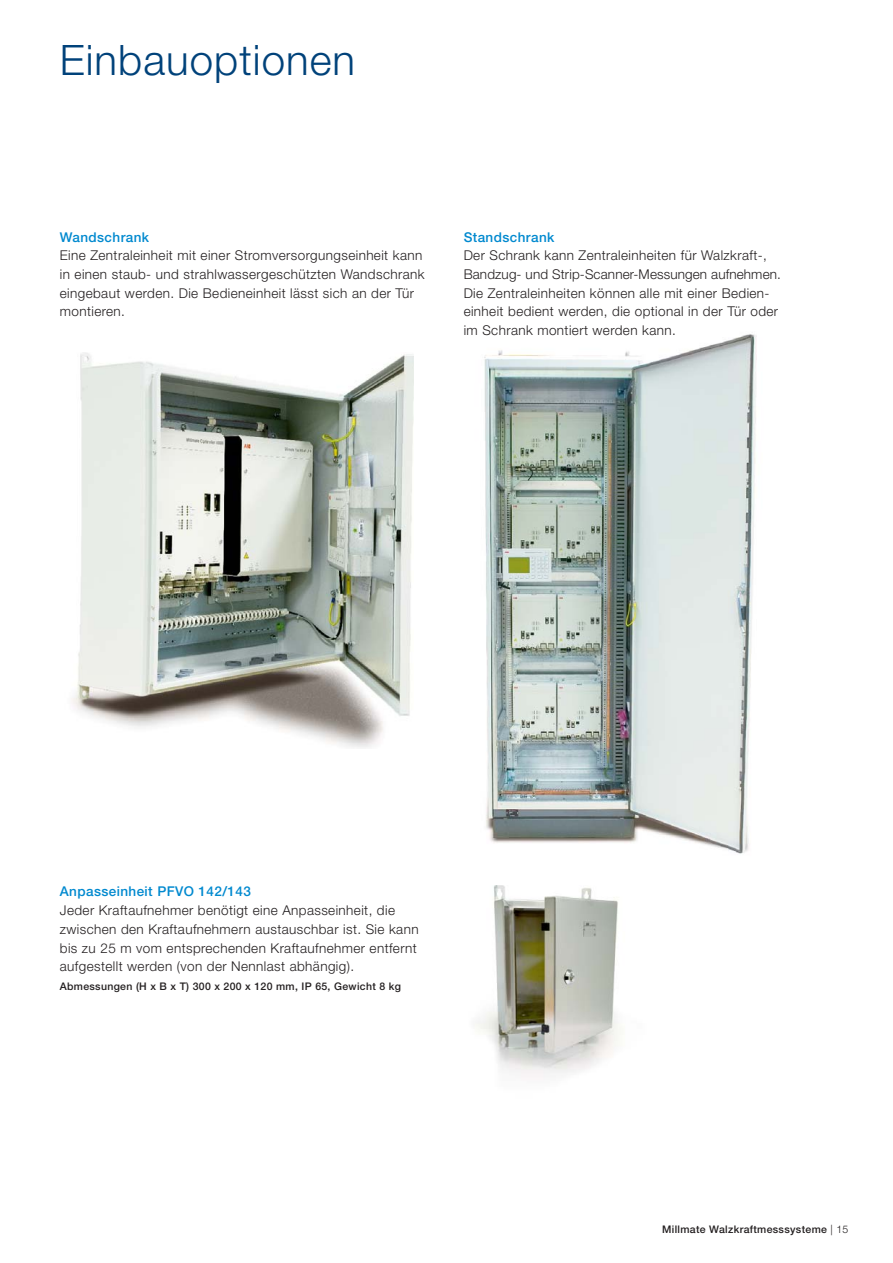
<style>
.page{position:relative;width:893px;height:1263px;background:#fff}
.page>*{position:absolute;margin:0;border:0;box-sizing:border-box;transform-origin:0 0}
.t1{font:300 42px "Helvetica Neue LT Pro";letter-spacing:.025em;color:#00427a}
.t2{font:300 13.5px/18.8px "Helvetica Neue LT Pro";letter-spacing:.03em;color:#231f20}
.t3{font:300 13.5px/18.8px "Helvetica Neue";letter-spacing:.03em;color:#231f20}
.t4{font:500 13.5px "Helvetica Neue";letter-spacing:.03em;color:#0089cf}
.t5{font:500 13.5px "Helvetica Neue LT Pro";letter-spacing:.03em;color:#0089cf}
.t6{font:500 10.5px "Helvetica Neue";letter-spacing:.03em;color:#231f20}
.t7{font:500 10.5px "Helvetica Neue LT Pro";letter-spacing:.03em;color:#231f20}
.s1{font-weight:300}
</style>
<div class="page">
<img style="left:475px;top:885px;width:146px;height:192px">
<img style="left:484px;top:334px;width:273px;height:520px">
<img style="left:484px;top:334px;width:190px;height:1px">
<img style="left:71px;top:352px;width:343px;height:396px">
<h1 class="t1" style="left:60px;top:45px;width:297px">Einbauoptionen</h1>
<p class="t5" style="left:60px;top:232px;width:91px">Wandschrank</p>
<p class="t2" style="left:60px;top:248px;width:366px">Eine Zentraleinheit mit einer Stromversorgungseinheit kann in einen staub- und strahlwassergeschützten Wandschrank eingebaut werden. Die Bedieneinheit lässt sich an der Tür montieren.</p>
<p class="t5" style="left:464px;top:232px;width:92px">Standschrank</p>
<p class="t2" style="left:464px;top:248px;width:319px">Der Schrank kann Zentraleinheiten für Walzkraft-,<br>Bandzug- und Strip-Scanner-Messungen aufnehmen.<br>Die Zentraleinheiten können alle mit einer Bedien-</p>
<p class="t2" style="left:464px;top:304px;width:316px">einheit bedient werden, die optional in der Tür oder im Schrank montiert werden kann.</p>
<p class="t4" style="left:60px;top:887px;width:192px">Anpasseinheit PFVO 142/143</p>
<p class="t3" style="left:60px;top:902px;width:360px">Jeder Kraftaufnehmer benötigt eine Anpasseinheit, die zwischen den Kraftaufnehmern austauschbar ist. Sie kann bis zu 25 m vom entsprechenden Kraftaufnehmer entfernt aufgestellt werden (von der Nennlast abhängig).</p>
<p class="t6" style="left:60px;top:982px;width:343px">Abmessungen (H x B x T) 300 x 200 x 120 mm, IP 65, Gewicht 8 kg</p>
<p class="t7" style="left:662px;top:1226px;width:188px">Millmate Walzkraftmesssysteme <span class="s1">| 15</span></p>
</div>
